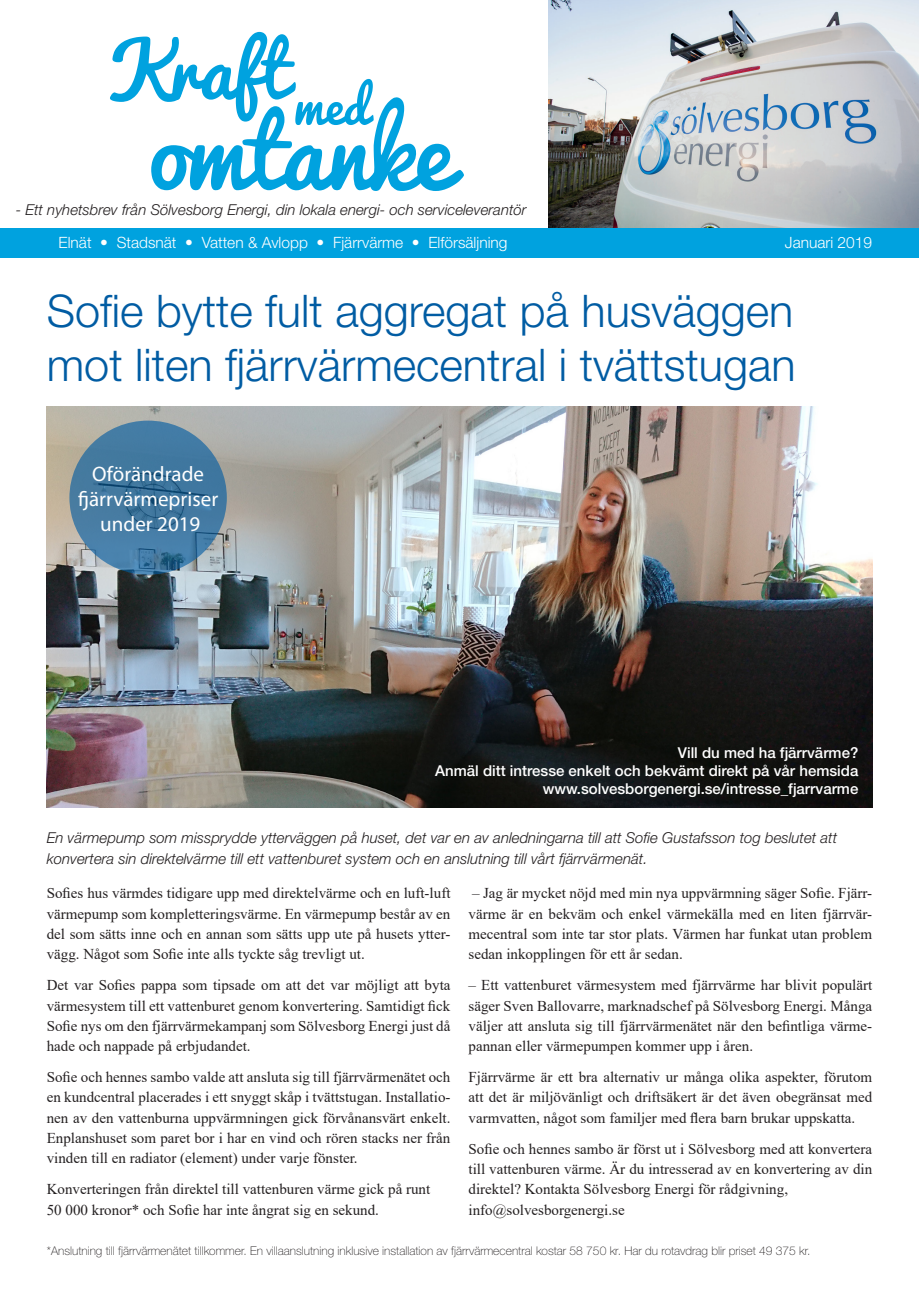
<style>
.page{position:relative;width:919px;height:1289px;background:#fff}
.page>*{position:absolute;margin:0;border:0;box-sizing:border-box;transform-origin:0 0}
.t1{font:300 45px/54px "Helvetica Neue LT Std";color:#015ca3}
.t2{font:21px "Myriad Pro";color:#fff}
.t3{font:300 15.6px "Helvetica Neue LT Std";color:#fff}
.t4{font:15px/20.2px "Times New Roman";color:#231f20;text-align:justify}
.t5{font:italic 300 15px/20.2px "Helvetica Neue LT Std";color:#231f20}
.t6{font:500 15px "Helvetica Neue LT Std";color:#fff}
.t7{font:100 12px "Helvetica Neue LT Std";color:#231f20}
</style>
<div class="page">
<img style="left:548px;top:0;width:370px;height:228px">
<svg style="left:110px;top:32px;width:354px;height:159px"></svg>
<div style="left:1px;top:228px;width:917px;height:30px;background:#00a2df"></div>
<img style="left:47px;top:406px;width:825px;height:401px">
<svg style="left:69px;top:420px;width:158px;height:154px;background:#4278a0"></svg>
<p class="t5" style="left:16px;top:200px;width:512px">- Ett nyhetsbrev från Sölvesborg Energi, din lokala energi- och serviceleverantör</p>
<p class="t3" style="left:58px;top:233px;width:450px">Elnät • Stadsnät • Vatten &amp; Avlopp • Fjärrvärme • Elförsäljning</p>
<p class="t3" style="left:784px;top:233px;width:89px">Januari 2019</p>
<p class="t1" style="left:47px;top:283px;width:750px">Sofie bytte fult aggregat på husväggen mot liten fjärrvärmecentral i tvättstugan</p>
<p class="t2" style="left:92px;top:460px;width:113px">Oförändrade</p>
<p class="t2" style="left:78px;top:486px;width:142px">fjärrvärmepriser</p>
<p class="t2" style="left:100px;top:511px;width:102px">under 2019</p>
<p class="t6" style="left:677px;top:744px;width:182px">Vill du med ha fjärrvärme?</p>
<p class="t6" style="left:435px;top:762px;width:424px">Anmäl ditt intresse enkelt och bekvämt direkt på vår hemsida</p>
<p class="t6" style="left:542px;top:780px;width:317px">www.solvesborgenergi.se/intresse_fjarrvarme</p>
<p class="t5" style="left:47px;top:827px;width:791px">En värmepump som missprydde ytterväggen på huset, det var en av anledningarna till att Sofie Gustafsson tog beslutet att konvertera sin direktelvärme till ett vattenburet system och en anslutning till vårt fjärrvärmenät.</p>
<p class="t4" style="left:47px;top:882px;width:405px">Sofies hus värmdes tidigare upp med direktelvärme och en luft-luft värmepump som kompletteringsvärme. En värmepump består av en del som sätts inne och en annan som sätts upp ute på husets ytter&shy;vägg. Något som Sofie inte alls tyckte såg trevligt ut.</p>
<p class="t4" style="left:47px;top:974px;width:405px">Det var Sofies pappa som tipsade om att det var möjligt att byta värmesystem till ett vattenburet genom konvertering. Samtidigt fick Sofie nys om den fjärrvärmekampanj som Sölvesborg Energi just då hade och nappade på erbjudandet.</p>
<p class="t4" style="left:47px;top:1066px;width:405px">Sofie och hennes sambo valde att ansluta sig till fjärrvärmenätet och en kundcentral placerades i ett snyggt skåp i tvättstugan. Installatio&shy;nen av den vattenburna uppvärmningen gick förvånansvärt enkelt.<br>Enplanshuset som paret bor i har en vind och rören stacks ner från vinden till en radiator (element) under varje fönster.</p>
<p class="t4" style="left:47px;top:1178px;width:385px">Konverteringen från direktel till vattenburen värme gick på runt</p>
<p class="t4" style="left:47px;top:1198px;width:334px">50 000 kronor* och Sofie har inte ångrat sig en sekund.</p>
<p class="t4" style="left:468px;top:882px;width:405px">– Jag är mycket nöjd med min nya uppvärmning säger Sofie. Fjärr&shy;värme är en bekväm och enkel värmekälla med en liten fjärrvär&shy;mecentral som inte tar stor plats. Värmen har funkat utan problem sedan inkopplingen för ett år sedan.</p>
<p class="t4" style="left:468px;top:974px;width:405px">– Ett vattenburet värmesystem med fjärrvärme har blivit populärt säger Sven Ballovarre, marknadschef på Sölvesborg Energi. Många väljer att ansluta sig till fjärrvärmenätet när den befintliga värme&shy;pannan eller värmepumpen kommer upp i åren.</p>
<p class="t4" style="left:468px;top:1066px;width:405px">Fjärrvärme är ett bra alternativ ur många olika aspekter, förutom att det är miljövänligt och driftsäkert är det även obegränsat med varmvatten, något som familjer med flera barn brukar uppskatta.</p>
<p class="t4" style="left:468px;top:1138px;width:405px">Sofie och hennes sambo är först ut i Sölvesborg med att konvertera till vattenburen värme. Är du intresserad av en konvertering av din direktel? Kontakta Sölvesborg Energi för rådgivning,</p>
<p class="t4" style="left:468px;top:1198px;width:158px">info@solvesborgenergi.se</p>
<p class="t7" style="left:47px;top:1243px;width:765px">*Anslutning till fjärrvärmenätet tillkommer. En villaanslutning inklusive installation av fjärrvärmecentral kostar 58 750 kr. Har du rotavdrag blir priset 49 375 kr.</p>
</div>
